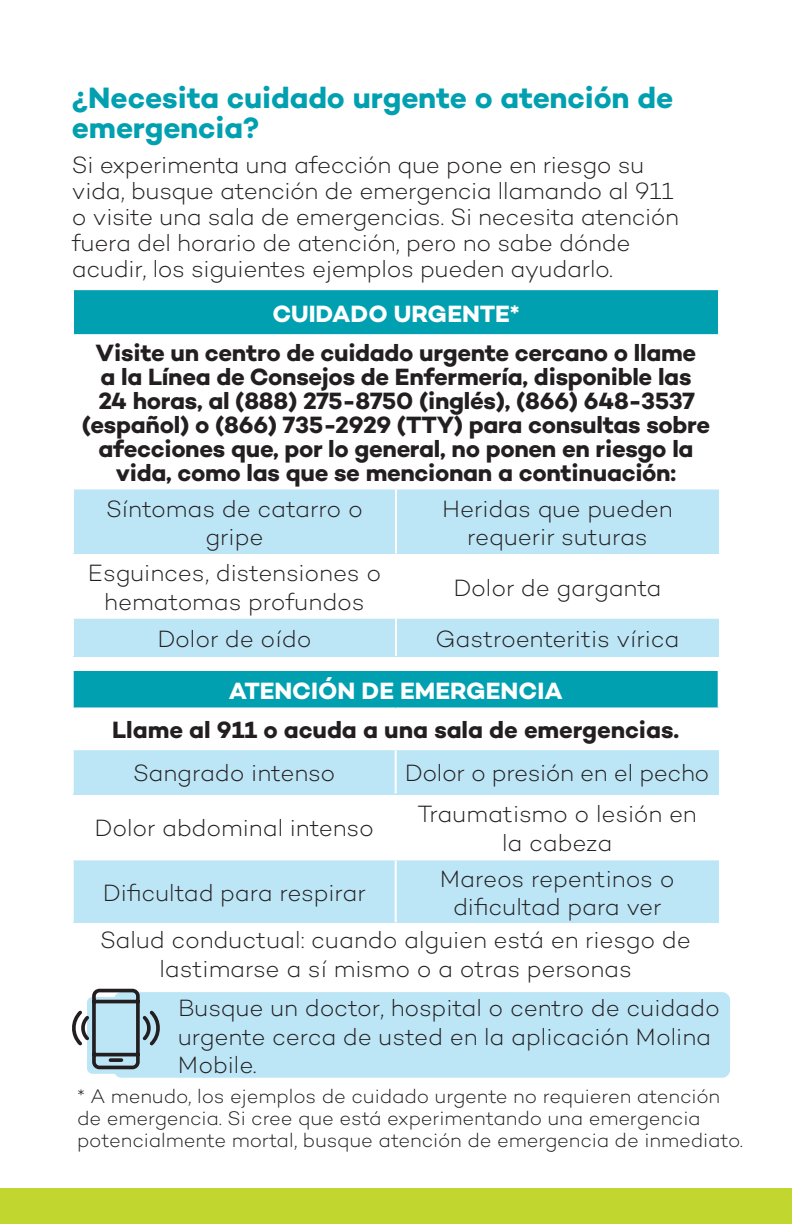
<style>
.page{position:relative;width:792px;height:1224px;background:#fff}
.page>*{position:absolute;margin:0;border:0;box-sizing:border-box;transform-origin:0 0}
.t1{font:700 30px/30px "Campton";letter-spacing:-.005em;color:#00a0b0}
.t2{font:300 24px/28.8px "Campton";letter-spacing:-.01em;color:#231f20;text-align:center}
.t3{font:700 24px/24px "Campton";letter-spacing:-.01em;color:#231f20;text-align:center}
.t4{font:700 24px "Campton";color:#fff}
.t5{font:300 20px/22px "Campton";letter-spacing:-.01em;color:#231f20}
</style>
<div class="page">
<div style="left:73px;top:289px;width:646px;height:46px;background:#00a0b0"></div>
<hr style="left:718px;top:290px;width:2px;height:44px;background:#fff">
<hr style="left:72px;top:290px;width:2px;height:44px;background:#fff">
<div style="left:73px;top:671px;width:646px;height:37px;background:#00a0b0"></div>
<hr style="left:718px;top:671px;width:2px;height:36px;background:#fff">
<hr style="left:72px;top:671px;width:2px;height:36px;background:#fff">
<div style="left:114px;top:992px;width:616px;height:86px;background:#bce5f6;border-radius:8px"></div>
<div style="left:0;top:1188px;width:792px;height:36px;background:#c1d72f"></div>
<hr style="left:72px;top:288px;width:324px;height:2px;background:#fff">
<hr style="left:396px;top:288px;width:324px;height:2px;background:#fff">
<hr style="left:72px;top:334px;width:324px;height:2px;background:#fff">
<hr style="left:396px;top:334px;width:324px;height:2px;background:#fff">
<div style="left:73px;top:488px;width:323px;height:66px;background:#bce5f6"></div>
<div style="left:396px;top:488px;width:323px;height:66px;background:#bce5f6"></div>
<hr style="left:72px;top:487px;width:324px;height:2px;background:#fff">
<hr style="left:72px;top:489px;width:2px;height:64px;background:#fff">
<hr style="left:396px;top:487px;width:324px;height:2px;background:#fff">
<hr style="left:395px;top:489px;width:2px;height:64px;background:#fff">
<div style="left:73px;top:618px;width:323px;height:39px;background:#bce5f6"></div>
<div style="left:396px;top:618px;width:323px;height:39px;background:#bce5f6"></div>
<hr style="left:72px;top:617px;width:324px;height:2px;background:#fff">
<hr style="left:72px;top:619px;width:2px;height:37px;background:#fff">
<hr style="left:396px;top:617px;width:324px;height:2px;background:#fff">
<hr style="left:395px;top:619px;width:2px;height:37px;background:#fff">
<hr style="left:72px;top:707px;width:324px;height:2px;background:#fff">
<hr style="left:396px;top:707px;width:324px;height:2px;background:#fff">
<div style="left:73px;top:749px;width:323px;height:45px;background:#bce5f6"></div>
<div style="left:396px;top:749px;width:323px;height:45px;background:#bce5f6"></div>
<hr style="left:72px;top:748px;width:324px;height:2px;background:#fff">
<hr style="left:72px;top:750px;width:2px;height:43px;background:#fff">
<hr style="left:396px;top:748px;width:324px;height:2px;background:#fff">
<hr style="left:395px;top:750px;width:2px;height:43px;background:#fff">
<div style="left:73px;top:859px;width:323px;height:64px;background:#bce5f6"></div>
<div style="left:396px;top:859px;width:323px;height:64px;background:#bce5f6"></div>
<hr style="left:72px;top:858px;width:324px;height:2px;background:#fff">
<hr style="left:72px;top:860px;width:2px;height:62px;background:#fff">
<hr style="left:396px;top:858px;width:324px;height:2px;background:#fff">
<hr style="left:395px;top:860px;width:2px;height:62px;background:#fff">
<svg style="left:72px;top:988px;width:88px;height:86px"></svg>
<h2 class="t1" style="left:72px;top:82px;width:603px">¿Necesita cuidado urgente o atención de emergencia?</h2>
<p class="t2" style="left:72px;top:152px;width:603px;line-height:26px;text-align:left">Si experimenta una afección que pone en riesgo su vida, busque atención de emergencia llamando al 911</p>
<p class="t2" style="left:72px;top:204px;width:609px;line-height:26px;text-align:left">o visite una sala de emergencias. Si necesita atención fuera del horario de atención, pero no sabe dónde acudir, los siguientes ejemplos pueden ayudarlo.</p>
<p class="t4" style="left:272px;top:298px;width:249px">CUIDADO URGENTE*</p>
<p class="t3" style="left:82px;top:341px;width:630px">Visite un centro de cuidado urgente cercano o llame<br>a la Línea de Consejos de Enfermería, disponible las<br>24 horas, al (888) 275-8750 (inglés), (866) 648-3537 (español) o (866) 735-2929 (TTY) para consultas sobre afecciones que, por lo general, no ponen en riesgo la vida, como las que se mencionan a continuación:</p>
<p class="t2" style="left:106px;top:494px;width:258px">Síntomas de catarro o gripe</p>
<p class="t2" style="left:442px;top:494px;width:232px">Heridas que pueden requerir suturas</p>
<p class="t2" style="left:88px;top:558px;width:295px">Esguinces, distensiones o hematomas profundos</p>
<p class="t2" style="left:453px;top:573px;width:210px">Dolor de garganta</p>
<p class="t2" style="left:157px;top:624px;width:156px">Dolor de oído</p>
<p class="t2" style="left:435px;top:624px;width:246px">Gastroenteritis vírica</p>
<p class="t4" style="left:229px;top:676px;width:335px">ATENCIÓN DE EMERGENCIA</p>
<p class="t3" style="left:112px;top:718px;width:569px">Llame al 911 o acuda a una sala de emergencias.</p>
<p class="t2" style="left:133px;top:758px;width:204px">Sangrado intenso</p>
<p class="t2" style="left:405px;top:758px;width:306px">Dolor o presión en el pecho</p>
<p class="t2" style="left:95px;top:813px;width:281px">Dolor abdominal intenso</p>
<p class="t2" style="left:418px;top:799px;width:281px">Traumatismo o lesión en la cabeza</p>
<p class="t2" style="left:440px;top:864px;width:236px">Mareos repentinos o dificultad para ver</p>
<p class="t2" style="left:100px;top:925px;width:592px">Salud conductual: cuando alguien está en riesgo de lastimarse a sí mismo o a otras personas</p>
<p class="t2" style="left:178px;top:993px;width:543px;text-align:left">Busque un doctor, hospital o centro de cuidado urgente cerca de usted en la aplicación Molina<br>Mobile.</p>
<p class="t5" style="left:77px;top:1085px;width:668px">* A menudo, los ejemplos de cuidado urgente no requieren atención de emergencia. Si cree que está experimentando una emergencia potencialmente mortal, busque atención de emergencia de inmediato.</p>
<p class="t2" style="left:103px;top:878px;width:265px">Dificultad para respirar</p>
</div>
